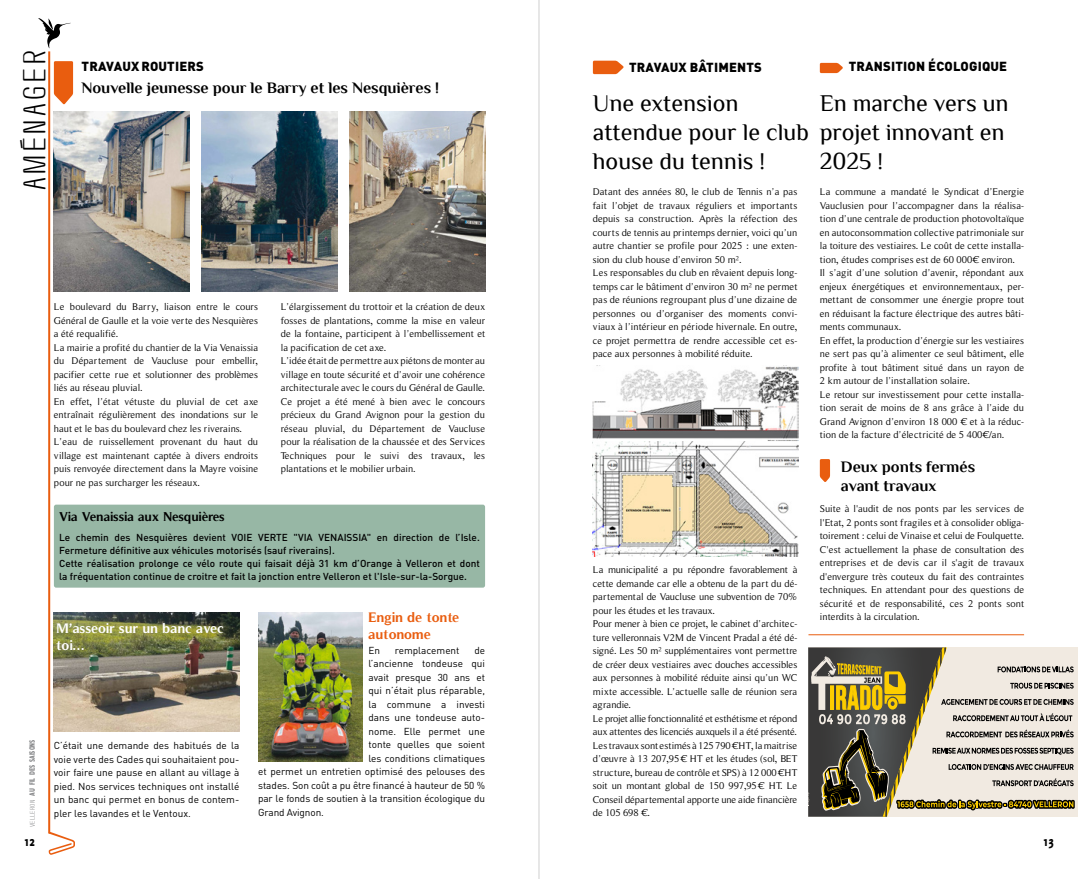
<style>
.page{position:relative;width:1078px;height:879px;background:#fff}
.page>*{position:absolute;margin:0;border:0;box-sizing:border-box;transform-origin:0 0}
.t1{font:28px "Usuazi Hosomozi";letter-spacing:.04em;color:#000;scale:1.47 1}
.t2{font:24px "Philosopher";color:#000}
.t3{font:700 16px/19.2px "Philosopher";color:#000}
.t4{font:700 14px/16.8px "Timeless";color:#fff}
.t5{font:700 14px/16.8px "Timeless";color:#e95d0f}
.t6{font:800 14px "Delicious";color:#000;scale:.84 1}
.t7{font:900 13px "DIN Pro";letter-spacing:.015em;color:#000}
.t8{font:700 13px "Timeless";color:#000}
.t9{font:10px/13.5px "Roman Serif";color:#000}
.t10{font:10px/13.5px "DIN Pro";color:#000;text-align:justify}
.t11{font:500 10px/13px "DIN Pro";color:#000}
.t12{font:800 8.4px "Delicious";color:#87888a;scale:.84 1}
.s1{font-family:"Usuazi Hosomozi";font-weight:400;font-size:6px}
</style>
<div class="page">
<svg style="left:54px;top:61px;width:19px;height:43px"></svg>
<svg style="left:49px;top:831px;width:26px;height:24px"></svg>
<hr style="left:48px;top:51px;width:2px;height:782px;background:#e95d0f">
<svg style="left:38px;top:18px;width:33px;height:30px"></svg>
<svg style="left:819px;top:459px;width:10px;height:23px"></svg>
<div style="left:54px;top:504px;width:431px;height:83px;background:#97b7a5;border-radius:2px"></div>
<svg style="left:819px;top:63px;width:23px;height:10px"></svg>
<img style="left:54px;top:111px;width:135px;height:181px">
<img style="left:202px;top:111px;width:135px;height:181px">
<img style="left:349px;top:111px;width:136px;height:181px">
<svg style="left:592px;top:61px;width:31px;height:13px"></svg>
<img style="left:592px;top:365px;width:205px;height:76px">
<img style="left:592px;top:441px;width:205px;height:115px">
<img style="left:54px;top:612px;width:185px;height:119px">
<img style="left:258px;top:612px;width:105px;height:150px">
<svg style="left:808px;top:647px;width:270px;height:170px;background:#a69f8c"></svg>
<hr style="left:808px;top:634px;width:215px;height:1px;background:#e95d0f">
<hr style="left:538px;top:0;width:1px;height:879px;background:#000">
<h1 class="t1" style="left:20px;top:191px;width:98px;rotate:-90deg">AMÉNAGER</h1>
<h3 class="t7" style="left:82px;top:55px;width:124px">TRAVAUX ROUTIERS</h3>
<h3 class="t3" style="left:81px;top:78px;width:359px">Nouvelle jeunesse pour le Barry et les Nesquières !</h3>
<p class="t12" style="left:27px;top:827px;width:105px;rotate:-90deg"><span class="s1">VELLERON</span> au fil des saisons</p>
<h3 class="t6" style="left:24px;top:833px;width:14px">12</h3>
<p class="t9" style="left:54px;top:300px;width:206px">Le boulevard du Barry, liaison entre le cours Général de Gaulle et la voie verte des Nesquières a été requalifié.<br>La mairie a profité du chantier de la Via Venaissia du Département de Vaucluse pour embellir, pacifier cette rue et solutionner des problèmes liés au réseau pluvial.<br>En effet, l’état vétuste du pluvial de cet axe entraînait régulièrement des inondations sur le haut et le bas du boulevard chez les riverains.<br>L’eau de ruissellement provenant du haut du village est maintenant captée à divers endroits puis renvoyée directement dans la Mayre voisine pour ne pas surcharger les réseaux.</p>
<p class="t9" style="left:281px;top:300px;width:206px">L’élargissement du trottoir et la création de deux fosses de plantations, comme la mise en valeur de la fontaine, participent à l’embellissement et la pacification de cet axe.<br>L’idée était de permettre aux piétons de monter au village en toute sécurité et d’avoir une cohérence architecturale avec le cours du Général de Gaulle.<br>Ce projet a été mené à bien avec le concours précieux du Grand Avignon pour la gestion du réseau pluvial, du Département de Vaucluse pour la réalisation de la chaussée et des Services Techniques pour le suivi des travaux, les plantations et le mobilier urbain.</p>
<h3 class="t8" style="left:59px;top:509px;width:167px">Via Venaissia aux Nesquières</h3>
<p class="t11" style="left:59px;top:530px;width:422px">Le chemin des Nesquières devient VOIE VERTE "VIA VENAISSIA" en direction de l’Isle.<br>Fermeture définitive aux véhicules motorisés (sauf riverains).<br>Cette réalisation prolonge ce vélo route qui faisait déjà 31 km d’Orange à Velleron et dont la fréquentation continue de croitre et fait la jonction entre Velleron et l'Isle-sur-la-Sorgue.</p>
<h3 class="t4" style="left:56px;top:619px;width:169px">M’asseoir sur un banc avec toi…</h3>
<h3 class="t5" style="left:368px;top:608px;width:93px">Engin de tonte autonome</h3>
<p class="t10" style="left:368px;top:642px;width:13px">En</p>
<p class="t10" style="left:395px;top:642px;width:66px">remplacement</p>
<p class="t10" style="left:474px;top:642px;width:12px">de</p>
<p class="t10" style="left:368px;top:656px;width:118px">l’ancienne tondeuse qui</p>
<p class="t10" style="left:368px;top:669px;width:118px">avait presque 30 ans et</p>
<p class="t10" style="left:368px;top:683px;width:118px">qui n’était plus réparable,</p>
<p class="t10" style="left:368px;top:696px;width:118px">la commune a investi</p>
<p class="t10" style="left:368px;top:710px;width:118px">dans une tondeuse auto-</p>
<p class="t10" style="left:368px;top:723px;width:118px">nome. Elle permet une</p>
<p class="t10" style="left:368px;top:737px;width:118px">tonte quelles que soient</p>
<p class="t10" style="left:368px;top:750px;width:118px">les conditions climatiques</p>
<p class="t10" style="left:258px;top:764px;width:228px">et permet un entretien optimisé des pelouses des</p>
<p class="t10" style="left:258px;top:777px;width:228px">stades. Son coût a pu être financé à hauteur de 50 %</p>
<p class="t10" style="left:258px;top:791px;width:228px">par le fonds de soutien à la transition écologique du</p>
<p class="t10" style="left:258px;top:804px;width:67px">Grand Avignon.</p>
<p class="t10" style="left:54px;top:738px;width:187px">C’était une demande des habitués de la voie verte des Cades qui souhaitaient pou&shy;voir faire une pause en allant au village à pied. Nos services techniques ont installé un banc qui permet en bonus de contem&shy;pler les lavandes et le Ventoux.</p>
<h3 class="t7" style="left:629px;top:56px;width:134px">TRAVAUX BÂTIMENTS</h3>
<h3 class="t7" style="left:848px;top:55px;width:160px">TRANSITION ÉCOLOGIQUE</h3>
<h2 class="t2" style="left:592px;top:90px;width:147px">Une extension</h2>
<h2 class="t2" style="left:819px;top:91px;width:190px">En marche vers un</h2>
<h2 class="t2" style="left:592px;top:119px;width:413px">attendue pour le club projet innovant en</h2>
<h2 class="t2" style="left:819px;top:148px;width:65px">2025 !</h2>
<h2 class="t2" style="left:592px;top:148px;width:174px">house du tennis !</h2>
<p class="t9" style="left:592px;top:185px;width:206px">Datant des années 80, le club de Tennis n’a pas fait l’objet de travaux réguliers et importants depuis sa construction. Après la réfection des courts de tennis au printemps dernier, voici qu’un autre chantier se profile pour 2025 : une exten&shy;sion du club house d’environ 50 m².<br>Les responsables du club en rêvaient depuis long&shy;temps car le bâtiment d’environ 30 m² ne permet pas de réunions regroupant plus d’une dizaine de personnes ou d’organiser des moments convi&shy;viaux à l’intérieur en période hivernale. En outre, ce projet permettra de rendre accessible cet es&shy;pace aux personnes à mobilité réduite.</p>
<p class="t9" style="left:819px;top:185px;width:206px">La commune a mandaté le Syndicat d’Energie Vauclusien pour l’accompagner dans la réalisa&shy;tion d’une centrale de production photovoltaïque en autoconsommation collective patrimoniale sur la toiture des vestiaires. Le coût de cette installa&shy;tion, études comprises est de 60 000€ environ.<br>Il s’agit d’une solution d’avenir, répondant aux enjeux énergétiques et environnementaux, per&shy;mettant de consommer une énergie propre tout en réduisant la facture électrique des autres bâti&shy;ments communaux.<br>En effet, la production d’énergie sur les vestiaires ne sert pas qu’à alimenter ce seul bâtiment, elle profite à tout bâtiment situé dans un rayon de 2 km autour de l’installation solaire.<br>Le retour sur investissement pour cette installa&shy;tion serait de moins de 8 ans grâce à l’aide du Grand Avignon d’environ 18 000 € et à la réduc&shy;tion de la facture d’électricité de 5 400€/an.</p>
<p class="t9" style="left:592px;top:563px;width:206px">La municipalité a pu répondre favorablement à cette demande car elle a obtenu de la part du dé&shy;partemental de Vaucluse une subvention de 70% pour les études et les travaux.<br>Pour mener à bien ce projet, le cabinet d’architec&shy;ture velleronnais V2M de Vincent Pradal a été dé&shy;signé. Les 50 m² supplémentaires vont permettre de créer deux vestiaires avec douches accessibles aux personnes à mobilité réduite ainsi qu’un WC mixte accessible. L’actuelle salle de réunion sera agrandie.<br>Le projet allie fonctionnalité et esthétisme et répond aux attentes des licenciés auxquels il a été présenté.<br>Les travaux sont estimés à 125 790€HT, la maitrise d’œuvre à 13 207,95€ HT et les études (sol, BET structure, bureau de contrôle et SPS) à 12 000€HT soit un montant global de 150 997,95€ HT. Le Conseil départemental apporte une aide financière de 105 698 €.</p>
<h3 class="t3" style="left:840px;top:457px;width:136px">Deux ponts fermés avant travaux</h3>
<p class="t9" style="left:819px;top:502px;width:205px;text-align:justify">Suite à l'audit de nos ponts par les services de l'Etat, 2 ponts sont fragiles et à consolider obliga&shy;toirement : celui de Vinaise et celui de Foulquette.<br>C'est actuellement la phase de consultation des entreprises et de devis car il s'agit de travaux d'envergure très couteux du fait des contraintes techniques. En attendant pour des questions de sécurité et de responsabilité, ces 2 ponts sont interdits à la circulation.</p>
<h3 class="t6" style="left:1042px;top:833px;width:14px">13</h3>
</div>
